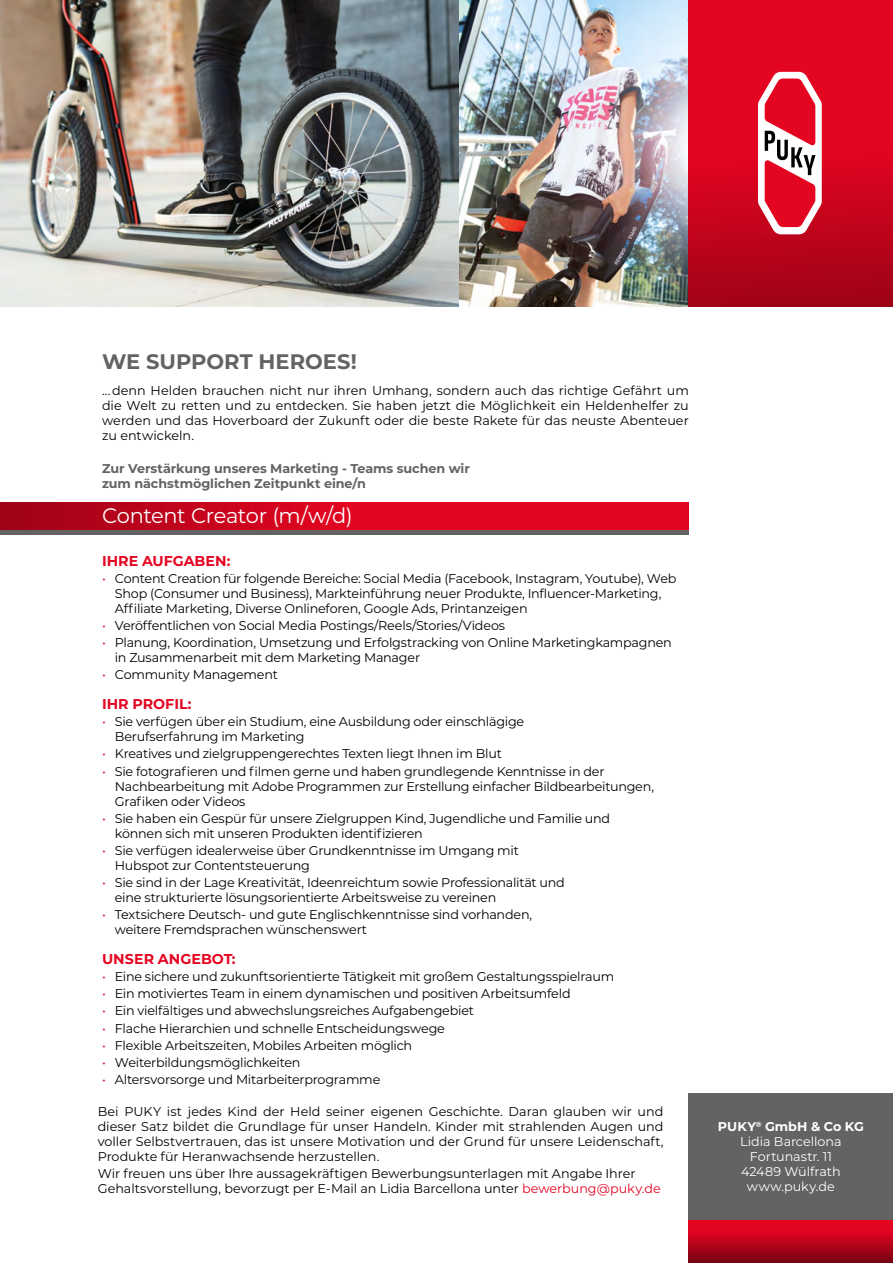
<style>
.page{position:relative;width:893px;height:1263px;background:#fff}
.page>*{position:absolute;margin:0;border:0;box-sizing:border-box;transform-origin:0 0}
.t1{font:21px "Montserrat";letter-spacing:-.025em;color:#fff}
.t2{font:700 21px "Montserrat";color:#646363}
.t3{font:700 14.25px "Montserrat";color:#e40521}
.t4{font:12.75px/15px "Montserrat";letter-spacing:-.015em;color:#000}
.t5{font:700 12.75px/15px "Montserrat";letter-spacing:-.005em;color:#646363}
.t6{font:12.75px/15px "Montserrat";letter-spacing:-.005em;color:#fff;text-align:center}
.s1{color:#e40521}
.s2{font-weight:700}
</style>
<div class="page">
<img style="left:0;top:0;width:689px;height:306px">
<div style="left:689px;top:1093px;width:204px;height:127px;background:#646363"></div>
<svg style="left:689px;top:0;width:204px;height:306px;background:#d0041e"></svg>
<svg style="left:758px;top:72px;width:64px;height:162px"></svg>
<svg style="left:689px;top:1220px;width:204px;height:43px;background:#ba031a"></svg>
<svg style="left:0;top:502px;width:689px;height:28px;background:#d2041e"></svg>
<hr style="left:0;top:530px;width:689px;height:4px;background:#646363">
<h1 class="t2" style="left:102px;top:346px;width:256px">WE SUPPORT HEROES!</h1>
<p class="t4" style="left:102px;top:382px;width:588px;text-align:justify">... denn Helden brauchen nicht nur ihren Umhang, sondern auch das richtige Gefährt um die Welt zu retten und zu entdecken. Sie haben jetzt die Möglichkeit ein Heldenhelfer zu werden und das Hoverboard der Zukunft oder die beste Rakete für das neuste Abenteuer zu entwickeln.</p>
<p class="t5" style="left:102px;top:461px;width:369px">Zur Verstärkung unseres Marketing - Teams suchen wir zum nächstmöglichen Zeitpunkt eine/n</p>
<h1 class="t1" style="left:102px;top:501px;width:252px">Content Creator (m/w/d)</h1>
<p class="t3" style="left:102px;top:550px;width:130px">IHRE AUFGABEN:</p>
<p class="t4" style="left:115px;top:570px;width:563px;text-indent:-13px"><span class="s1">•</span> Content Creation für folgende Bereiche: Social Media (Facebook, Instagram, Youtube), Web<br>Shop (Consumer und Business), Markteinführung neuer Produkte, Influencer-Marketing,<br>Affiliate Marketing, Diverse Onlineforen, Google Ads, Printanzeigen</p>
<p class="t4" style="left:102px;top:617px;width:405px"><span class="s1">•</span> Veröffentlichen von Social Media Postings/Reels/Stories/Videos</p>
<p class="t4" style="left:115px;top:635px;width:559px;text-indent:-13px"><span class="s1">•</span> Planung, Koordination, Umsetzung und Erfolgstracking von Online Marketingkampagnen in Zusammenarbeit mit dem Marketing Manager</p>
<p class="t4" style="left:102px;top:667px;width:177px"><span class="s1">•</span> Community Management</p>
<p class="t3" style="left:102px;top:694px;width:91px">IHR PROFIL:</p>
<p class="t4" style="left:115px;top:714px;width:411px;text-indent:-13px"><span class="s1">•</span> Sie verfügen über ein Studium, eine Ausbildung oder einschlägige<br>Berufserfahrung im Marketing</p>
<p class="t4" style="left:102px;top:746px;width:401px"><span class="s1">•</span> Kreatives und zielgruppengerechtes Texten liegt Ihnen im Blut</p>
<p class="t4" style="left:115px;top:763px;width:541px;text-indent:-13px"><span class="s1">•</span> Sie fotografieren und filmen gerne und haben grundlegende Kenntnisse in der<br>Nachbearbeitung mit Adobe Programmen zur Erstellung einfacher Bildbearbeitungen,<br>Grafiken oder Videos</p>
<p class="t4" style="left:115px;top:810px;width:497px;text-indent:-13px"><span class="s1">•</span> Sie haben ein Gespür für unsere Zielgruppen Kind, Jugendliche und Familie und können sich mit unseren Produkten identifizieren</p>
<p class="t4" style="left:115px;top:842px;width:406px;text-indent:-13px"><span class="s1">•</span> Sie verfügen idealerweise über Grundkenntnisse im Umgang mit<br>Hubspot zur Contentsteuerung</p>
<p class="t4" style="left:115px;top:874px;width:452px;text-indent:-13px"><span class="s1">•</span> Sie sind in der Lage Kreativität, Ideenreichtum sowie Professionalität und eine strukturierte lösungsorientierte Arbeitsweise zu vereinen</p>
<p class="t4" style="left:115px;top:906px;width:419px;text-indent:-13px"><span class="s1">•</span> Textsichere Deutsch- und gute Englischkenntnisse sind vorhanden, weitere Fremdsprachen wünschenswert</p>
<p class="t3" style="left:102px;top:949px;width:135px">UNSER ANGEBOT:</p>
<p class="t4" style="left:102px;top:969px;width:514px"><span class="s1">•</span> Eine sichere und zukunftsorientierte Tätigkeit mit großem Gestaltungsspielraum</p>
<p class="t4" style="left:102px;top:986px;width:470px"><span class="s1">•</span> Ein motiviertes Team in einem dynamischen und positiven Arbeitsumfeld</p>
<p class="t4" style="left:102px;top:1003px;width:373px"><span class="s1">•</span> Ein vielfältiges und abwechslungsreiches Aufgabengebiet</p>
<p class="t4" style="left:102px;top:1020px;width:344px"><span class="s1">•</span> Flache Hierarchien und schnelle Entscheidungswege</p>
<p class="t4" style="left:102px;top:1037px;width:312px"><span class="s1">•</span> Flexible Arbeitszeiten, Mobiles Arbeiten möglich</p>
<p class="t4" style="left:102px;top:1054px;width:200px"><span class="s1">•</span> Weiterbildungsmöglichkeiten</p>
<p class="t4" style="left:102px;top:1071px;width:280px"><span class="s1">•</span> Altersvorsorge und Mitarbeiterprogramme</p>
<p class="t4" style="left:98px;top:1103px;width:567px;text-align:justify">Bei PUKY ist jedes Kind der Held seiner eigenen Geschichte. Daran glauben wir und dieser Satz bildet die Grundlage für unser Handeln. Kinder mit strahlenden Augen und voller Selbstvertrauen, das ist unsere Motivation und der Grund für unsere Leidenschaft, Produkte für Heranwachsende herzustellen.</p>
<p class="t4" style="left:98px;top:1165px;width:564px">Wir freuen uns über Ihre aussagekräftigen Bewerbungsunterlagen mit Angabe Ihrer<br>Gehaltsvorstellung, bevorzugt per E-Mail an Lidia Barcellona unter <span class="s1">bewerbung@puky.de</span></p>
<p class="t6" style="left:718px;top:1119px;width:148px"><span class="s2">PUKY</span><sup>®</sup> <span class="s2">GmbH &amp; Co KG<br></span>Lidia Barcellona<br>Fortunastr. 11<br>42489 Wülfrath www.puky.de</p>
</div>
